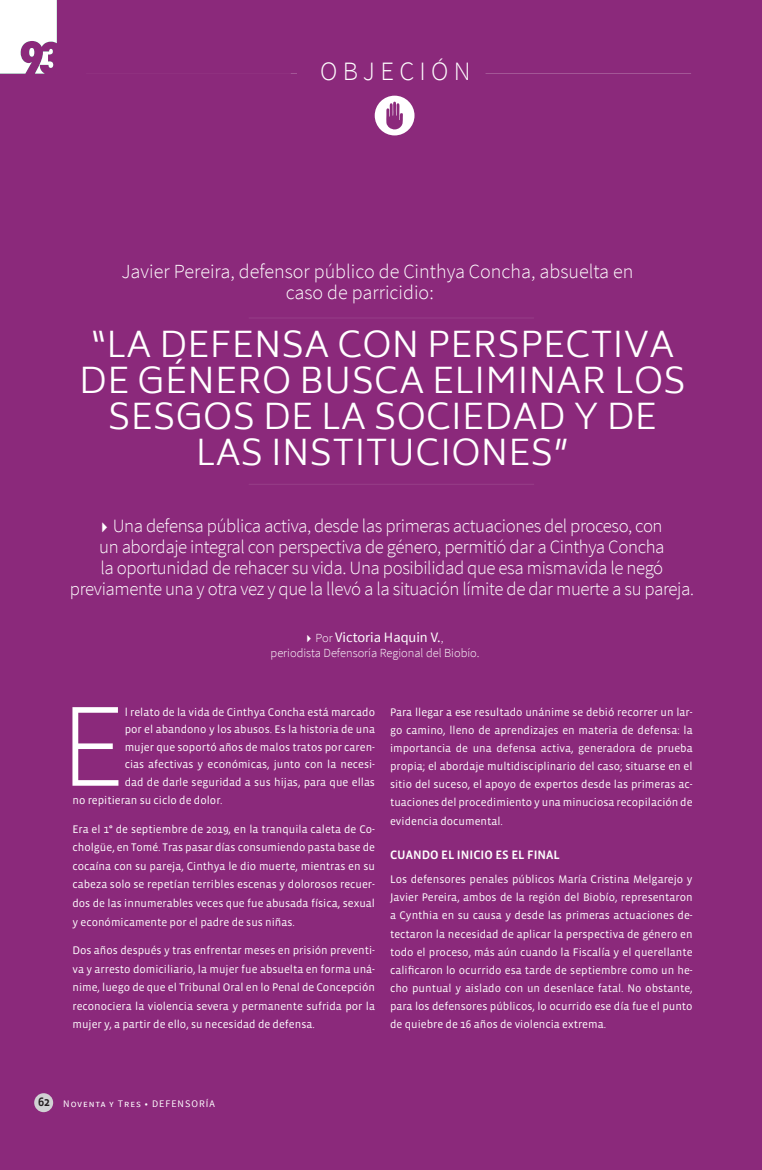
<style>
.page{position:relative;width:762px;height:1170px;background:#fff}
.page>*{position:absolute;margin:0;border:0;box-sizing:border-box;transform-origin:0 0}
.t1{font:200 103.62px "Biryani";color:#fff}
.Plain_Text{font:300 35px/36.2px "Biryani";letter-spacing:.01em;color:#fff;text-align:center}
.t2{font:300 26.5px "Source Sans Pro";letter-spacing:.2em;color:#fff}
.Plain_Text-2{font:300 20px/21.2px "Source Sans Pro";color:#fff}
.Plain_Text-3{font:300 18.75px/21.2px "Source Sans Pro";letter-spacing:-.02em;color:#fff;text-align:center}
.t3{font:14.38px "Source Sans Pro";color:#fff}
.Normal__Web{font:12.5px "Vista Sans Med";color:#fff}
.t4{font:12.5px "Vista Sans Med";color:#231f20}
.t5{font:300 12.38px "Source Sans Pro";color:#fff}
.t6{font:11.25px/18.1px "Vista Sans";color:#fff;text-align:justify}
.t7{font:10px "Source Sans Pro";letter-spacing:.1em;color:#fff}
.s1{font-family:"Idealist Sans"}
.s2{font-size:17.5px}
.s3{font-family:"Idealist Sans";font-weight:300;font-size:13.75px}
.s4{font-weight:300;font-size:12.38px}
</style>
<div class="page">
<div style="left:0;top:0;width:762px;height:1169px;background:#8b297b"></div>
<svg style="left:375px;top:96px;width:39px;height:39px"></svg>
<hr style="left:86px;top:73px;width:211px;height:1px;background:#fff">
<hr style="left:485px;top:73px;width:206px;height:1px;background:#fff">
<hr style="left:71px;top:73px;width:220px;height:1px;background:#8b297b">
<svg style="left:0;top:0;width:57px;height:74px"></svg>
<hr style="left:249px;top:484px;width:285px;height:1px;background:#fff">
<hr style="left:249px;top:318px;width:285px;height:1px;background:#fff">
<div style="left:34px;top:1093px;width:19px;height:19px;background:#d1d2d4;border-radius:50%"></div>
<p class="t2" style="left:320px;top:55px;width:152px">OBJECIÓN</p>
<p class="Plain_Text-2" style="left:286px;top:261px;width:349px;text-indent:-164px">Javier Pereira, defensor público de Cinthya Concha, absuelta en caso de parricidio:</p>
<p class="Plain_Text" style="left:79px;top:326px;width:608px">“LA DEFENSA CON PERSPECTIVA<br>DE GÉNERO BUSCA ELIMINAR LOS<br>SESGOS DE LA SOCIEDAD Y DE<br>LAS INSTITUCIONES”</p>
<p class="Plain_Text-3" style="left:70px;top:515px;width:625px"><span class="s1">►</span> Una defensa pública activa, desde las primeras actuaciones del proceso, con<br>un abordaje integral con perspectiva de género, permitió dar a Cinthya Concha<br>la oportunidad de rehacer su vida. Una posibilidad que esa mismavida le negó previamente una y otra vez y que la llevó a la situación límite de dar muerte a su pareja<span class="s2">.</span></p>
<p class="t3" style="left:307px;top:628px;width:138px"><span class="s3">►</span> <span class="s4">Por</span> Victoria Haquin V.<span class="s4">,</span></p>
<p class="t5" style="left:271px;top:645px;width:210px">periodista Defensoría Regional del Biobío.</p>
<p class="t1" style="left:60px;top:689px;width:66px">E</p>
<p class="t6" style="left:125px;top:703px;width:252px">l relato de la vida de Cinthya Concha está marcado</p>
<p class="t6" style="left:125px;top:720px;width:252px">por el abandono y los abusos. Es la historia de una</p>
<p class="t6" style="left:125px;top:738px;width:252px">mujer que soportó años de malos tratos por caren-</p>
<p class="t6" style="left:125px;top:755px;width:252px">cias afectivas y económicas, junto con la necesi-</p>
<p class="t6" style="left:125px;top:773px;width:252px">dad de darle seguridad a sus hijas, para que ellas</p>
<p class="t6" style="left:72px;top:791px;width:152px">no repitieran su ciclo de dolor.</p>
<p class="t6" style="left:72px;top:820px;width:304px;line-height:18.5px">Era el 1° de septiembre de 2019, en la tranquila caleta de Co&shy;cholgüe, en Tomé. Tras pasar días consumiendo pasta base de cocaína con su pareja, Cinthya le dio muerte, mientras en su cabeza solo se repetían terribles escenas y dolorosos recuer&shy;dos de las innumerables veces que fue abusada física, sexual y económicamente por el padre de sus niñas.</p>
<p class="t6" style="left:72px;top:941px;width:304px;line-height:18.5px">Dos años después y tras enfrentar meses en prisión preventi&shy;va y arresto domiciliario, la mujer fue absuelta en forma uná&shy;nime, luego de que el Tribunal Oral en lo Penal de Concepción reconociera la violencia severa y permanente sufrida por la mujer y, a partir de ello, su necesidad de defensa.</p>
<p class="t6" style="left:390px;top:703px;width:304px">Para llegar a ese resultado unánime se debió recorrer un lar&shy;go camino, lleno de aprendizajes en materia de defensa: la importancia de una defensa activa, generadora de prueba propia; el abordaje multidisciplinario del caso; situarse en el sitio del suceso, el apoyo de expertos desde las primeras ac&shy;tuaciones del procedimiento y una minuciosa recopilación de evidencia documental.</p>
<p class="Normal__Web" style="left:390px;top:848px;width:171px">CUANDO EL INICIO ES EL FINAL</p>
<p class="t6" style="left:390px;top:870px;width:304px">Los defensores penales públicos María Cristina Melgarejo y Javier Pereira, ambos de la región del Biobío, representaron a Cynthia en su causa y desde las primeras actuaciones de&shy;tectaron la necesidad de aplicar la perspectiva de género en todo el proceso, más aún cuando la Fiscalía y el querellante calificaron lo ocurrido esa tarde de septiembre como un he&shy;cho puntual y aislado con un desenlace fatal. No obstante, para los defensores públicos, lo ocurrido ese día fue el punto de quiebre de 16 años de violencia extrema.</p>
<p class="t4" style="left:38px;top:1094px;width:13px">62</p>
<p class="t7" style="left:63px;top:1096px;width:153px">Noventa y Tres • DEFENSORÍA</p>
</div>
